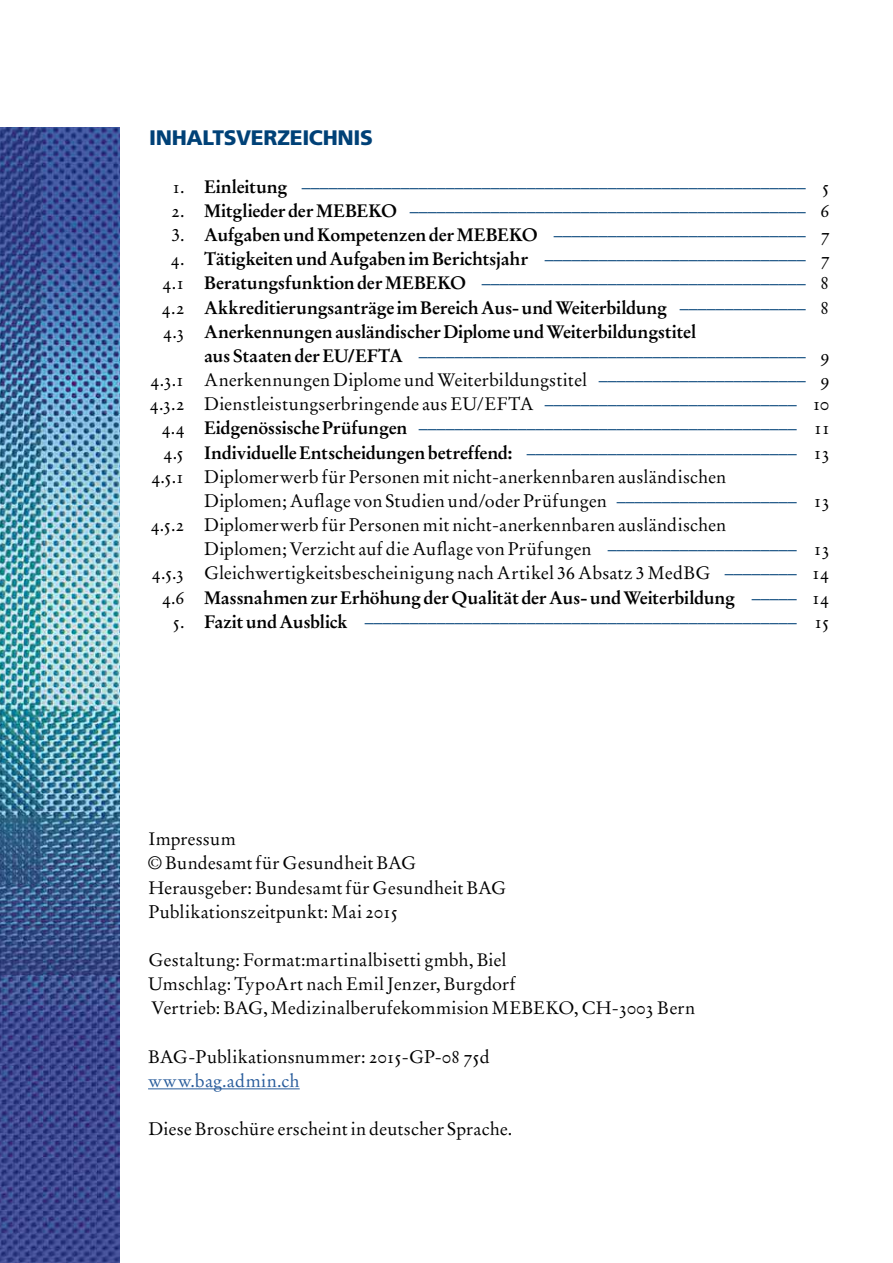
<style>
.page{position:relative;width:893px;height:1263px;background:#fff}
.page>*{position:absolute;margin:0;border:0;box-sizing:border-box;transform-origin:0 0}
.t1{font:900 21px "Frutiger CE";letter-spacing:-.02em;color:#004177}
.t2{font:18px/24.2px "Stempel Garamond LT Std";letter-spacing:.005em;color:#000}
.t3{font:700 18px/24.2px "Stempel Garamond LT Std";letter-spacing:-.015em;color:#000;text-align:justify}
.t4{font:18px "Stempel Garamond LT Std";color:#004177}
.t5{font:18px "Stempel Garamond LT Std";letter-spacing:.02em;color:#275b9b}
.s1{color:#000}
.s2{font-weight:700;color:#000}
.s3{font-weight:400}
.s4{font-weight:400;color:#004177}
.s5{color:#004177}
</style>
<div class="page">
<img style="left:0;top:128px;width:119px;height:1135px">
<hr style="left:148px;top:1088px;width:152px;height:1px;background:#275b9b">
<p class="t1" style="left:149px;top:125px;width:225px">INHALTSVERZEICHNIS</p>
<p class="t4" style="left:172px;top:176px;width:660px"><span class="s1">1.</span> <span class="s2">Einleitung</span> –––––––––––––––––––––––––––––––––––––––––––––––––––––––– <span class="s1">5</span></p>
<p class="t4" style="left:171px;top:200px;width:660px"><span class="s1">2.</span> <span class="s2">Mitglieder der MEBEKO</span> –––––––––––––––––––––––––––––––––––––––––––– <span class="s1">6</span></p>
<p class="t3" style="left:171px;top:223px;width:660px"><span class="s3">3.</span> Aufgaben und Kompetenzen der MEBEKO <span class="s4">––––––––––––––––––––––––––––</span> <span class="s3">7</span></p>
<p class="t3" style="left:162px;top:247px;width:669px;text-indent:9px"><span class="s3">4.</span> Tätigkeiten und Aufgaben im Berichtsjahr <span class="s4">–––––––––––––––––––––––––––––</span> <span class="s3">7<br>4.1</span> Beratungsfunktion der MEBEKO <span class="s4">––––––––––––––––––––––––––––––––––––</span> <span class="s3">8<br>4.2</span> Akkreditierungsanträge im Bereich Aus- und Weiterbildung <span class="s4">––––––––––––––</span> <span class="s3">8<br>4.3</span> Anerkennungen ausländischer Diplome und Weiterbildungstitel</p>
<p class="t4" style="left:204px;top:345px;width:627px"><span class="s2">aus Staaten der EU/EFTA</span> ––––––––––––––––––––––––––––––––––––––––––– <span class="s1">9</span></p>
<p class="t2" style="left:151px;top:368px;width:680px">4.3.1 Anerkennungen Diplome und Weiterbildungstitel <span class="s5">–––––––––––––––––––––––</span> 9</p>
<p class="t2" style="left:150px;top:392px;width:681px">4.3.2 Dienstleistungserbringende aus EU/EFTA <span class="s5">––––––––––––––––––––––––––––</span> 10</p>
<p class="t4" style="left:162px;top:417px;width:670px"><span class="s1">4.4</span> <span class="s2">Eidgenössische Prüfungen</span> –––––––––––––––––––––––––––––––––––––––––– <span class="s1">11</span></p>
<p class="t3" style="left:164px;top:440px;width:668px"><span class="s3">4.5</span> Individuelle Entscheidungen betreffend: <span class="s4">––––––––––––––––––––––––––––––</span> <span class="s3">13</span></p>
<p class="t2" style="left:151px;top:465px;width:576px">4.5.1 Diplomerwerb für Personen mit nicht-anerkennbaren ausländischen</p>
<p class="t2" style="left:204px;top:489px;width:627px">Diplomen; Auflage von Studien und/oder Prüfungen <span class="s5">––––––––––––––––––––</span> 13</p>
<p class="t2" style="left:151px;top:513px;width:577px">4.5.2 Diplomerwerb für Personen mit nicht-anerkennbaren ausländischen</p>
<p class="t2" style="left:204px;top:537px;width:627px">Diplomen; Verzicht auf die Auflage von Prüfungen <span class="s5">–––––––––––––––––––––</span> 13</p>
<p class="t2" style="left:152px;top:561px;width:679px">4.5.3 Gleichwertigkeitsbescheinigung nach Artikel 36 Absatz 3 MedBG <span class="s5">––––––––</span> 14</p>
<p class="t3" style="left:162px;top:585px;width:668px"><span class="s3">4.6</span> Massnahmen zur Erhöhung der Qualität der Aus- und Weiterbildung <span class="s4">–––––</span> <span class="s3">14</span></p>
<p class="t4" style="left:172px;top:611px;width:660px"><span class="s1">5.</span> <span class="s2">Fazit und Ausblick</span> –––––––––––––––––––––––––––––––––––––––––––––––– <span class="s1">15</span></p>
<p class="t2" style="left:148px;top:827px;width:360px">Impressum<br>© Bundesamt für Gesundheit BAG<br>Herausgeber: Bundesamt für Gesundheit BAG<br>Publikationszeitpunkt: Mai 2015</p>
<p class="t2" style="left:148px;top:948px;width:548px">Gestaltung: Format:martinalbisetti gmbh, Biel<br>Umschlag: TypoArt nach Emil Jenzer, Burgdorf<br>Vertrieb: BAG, Medizinalberufekommision MEBEKO, CH-3003 Bern</p>
<p class="t2" style="left:148px;top:1044px;width:343px">BAG-Publikationsnummer: 2015-GP-08 75d</p>
<p class="t5" style="left:148px;top:1070px;width:153px">www.bag.admin.ch</p>
<p class="t2" style="left:148px;top:1117px;width:365px">Diese Broschüre erscheint in deutscher Sprache.</p>
</div>
